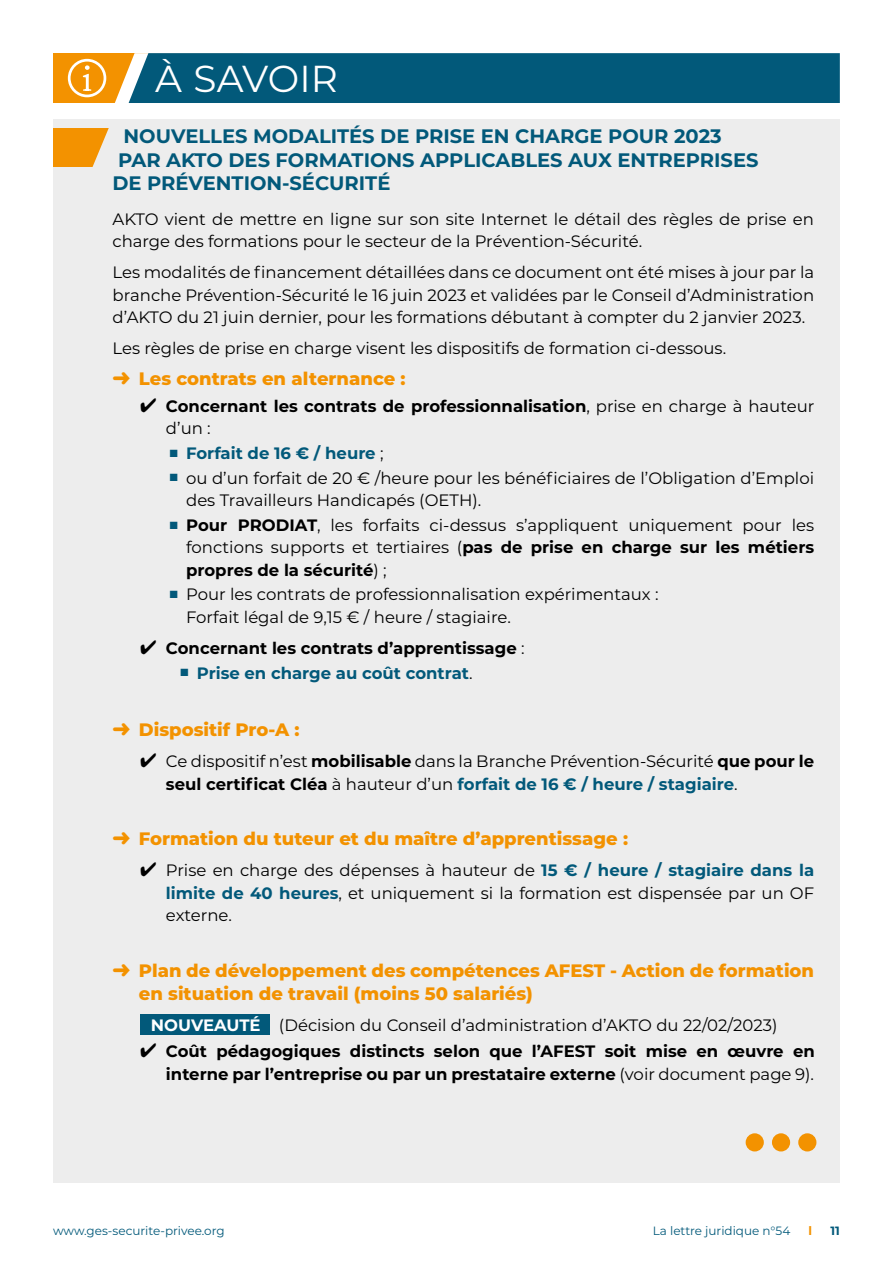
<style>
.page{position:relative;width:893px;height:1263px;background:#fff}
.page>*{position:absolute;margin:0;border:0;box-sizing:border-box;transform-origin:0 0}
.t1{font:37.5px "Montserrat";letter-spacing:-.005em;color:#fff}
.t2{font:700 19.5px/23.4px "Montserrat";color:#02597a}
.t3{font:800 18px/22.5px "Montserrat";color:#f39200}
.t4{font:16.5px/22.5px "Montserrat";color:#000}
.t5{font:700 16.5px/22.5px "Montserrat";color:#000}
.t6{font:700 16.5px "Montserrat";color:#02597a}
.t7{font:12px "Montserrat";color:#02597a}
.t8{font:700 12px "Montserrat";color:#02597a}
.t9{font:700 12px "Montserrat";color:#f39200}
.s1{font-weight:400}
.s2{font-weight:400;color:#000}
.s3{color:#02597a}
.s4{font-weight:700}
.s5{font-weight:700;color:#02597a}
.s6{font-weight:700;color:#fff}
</style>
<div class="page">
<div style="left:53px;top:119px;width:787px;height:1063px;background:#ededed"></div>
<div style="left:53px;top:53px;width:189px;height:50px;background:#f39200"></div>
<div style="left:115px;top:53px;width:725px;height:50px;background:#02597a"></div>
<div style="left:58px;top:128px;width:66px;height:39px;background:#f39200"></div>
<svg style="left:92px;top:128px;width:32px;height:39px"></svg>
<div style="left:53px;top:128px;width:14px;height:39px;background:#f39200"></div>
<div style="left:140px;top:1015px;width:130px;height:20px;background:#02597a"></div>
<div style="left:68px;top:59px;width:38px;height:38px;border:3px solid #fff;border-radius:50%"></div>
<svg style="left:83px;top:65px;width:8px;height:26px"></svg>
<div style="left:746px;top:1133px;width:18px;height:18px;background:#f39200;border-radius:50%"></div>
<div style="left:772px;top:1133px;width:18px;height:18px;background:#f39200;border-radius:50%"></div>
<div style="left:798px;top:1133px;width:18px;height:18px;background:#f39200;border-radius:50%"></div>
<h1 class="t1" style="left:155px;top:53px;width:184px">À SAVOIR</h1>
<p class="t2" style="left:112px;top:124px;width:648px;text-indent:11px">NOUVELLES MODALITÉS DE PRISE EN CHARGE POUR 2023<br>PAR AKTO DES FORMATIONS APPLICABLES AUX ENTREPRISES<br>DE PRÉVENTION-SÉCURITÉ</p>
<p class="t4" style="left:112px;top:207px;width:703px">AKTO vient de mettre en ligne sur son site Internet le détail des règles de prise en charge des formations pour le secteur de la Prévention-Sécurité.</p>
<p class="t4" style="left:112px;top:260px;width:703px;text-align:justify">Les modalités de financement détaillées dans ce document ont été mises à jour par la branche Prévention-Sécurité le 16 juin 2023 et validées par le Conseil d’Administration d’AKTO du 21 juin dernier, pour les formations débutant à compter du 2 janvier 2023.</p>
<p class="t4" style="left:112px;top:336px;width:615px">Les règles de prise en charge visent les dispositifs de formation ci-dessous.</p>
<p class="t3" style="left:112px;top:366px;width:295px">➜ Les contrats en alternance :</p>
<p class="t5" style="left:166px;top:394px;width:650px;text-indent:-26px">✔ Concernant les contrats de professionnalisation<span class="s1">, prise en charge à hauteur d’un :</span></p>
<p class="t6" style="left:170px;top:441px;width:215px">■ Forfait de 16 € / heure <span class="s2">;</span></p>
<p class="t4" style="left:186px;top:466px;width:629px;text-indent:-16px"><span class="s3">■</span> ou d’un forfait de 20 € /heure pour les bénéficiaires de l’Obligation d’Emploi des Travailleurs Handicapés (OETH).</p>
<p class="t4" style="left:186px;top:513px;width:629px;text-align:justify;text-indent:-16px"><span class="s3">■</span> <span class="s4">Pour PRODIAT</span>, les forfaits ci-dessus s’appliquent uniquement pour les fonctions supports et tertiaires (<span class="s4">pas de prise en charge sur les métiers propres de la sécurité</span>) ;</p>
<p class="t4" style="left:186px;top:583px;width:474px;text-indent:-16px"><span class="s3">■</span> Pour les contrats de professionnalisation expérimentaux :<br>Forfait légal de 9,15 € / heure / stagiaire.</p>
<p class="t5" style="left:140px;top:636px;width:386px">✔ Concernant les contrats d’apprentissage <span class="s1">:</span></p>
<p class="t6" style="left:181px;top:661px;width:294px">■ Prise en charge au coût contrat<span class="s2">.</span></p>
<p class="t3" style="left:112px;top:718px;width:189px">➜ Dispositif Pro-A :</p>
<p class="t4" style="left:166px;top:750px;width:650px;text-indent:-26px">✔ Ce dispositif n’est <span class="s4">mobilisable</span> dans la Branche Prévention-Sécurité <span class="s4">que pour le seul certificat Cléa</span> à hauteur d’un <span class="s5">forfait de 16 € / heure / stagiaire</span>.</p>
<p class="t3" style="left:112px;top:827px;width:517px">➜ Formation du tuteur et du maître d’apprentissage :</p>
<p class="t4" style="left:166px;top:859px;width:650px;text-align:justify;text-indent:-26px">✔ Prise en charge des dépenses à hauteur de <span class="s5">15 € / heure / stagiaire dans la limite de 40 heures</span>, et uniquement si la formation est dispensée par un OF externe.</p>
<p class="t3" style="left:139px;top:958px;width:677px;text-indent:-26px">➜ Plan de développement des compétences AFEST - Action de formation en situation de travail (moins 50 salariés)</p>
<p class="t4" style="left:151px;top:1013px;width:628px"><span class="s6">NOUVEAUTÉ</span> (Décision du Conseil d’administration d’AKTO du 22/02/2023)</p>
<p class="t5" style="left:140px;top:1039px;width:676px;text-align:right">✔ Coût pédagogiques distincts selon que l’AFEST soit mise en œuvre en interne par l’entreprise ou par un prestataire externe <span class="s1">(voir document page 9).</span></p>
<p class="t7" style="left:53px;top:1222px;width:173px">www.ges-securite-privee.org</p>
<p class="t7" style="left:653px;top:1222px;width:139px">La lettre juridique n°54</p>
<p class="t9" style="left:808px;top:1222px;width:5px">l</p>
<p class="t8" style="left:830px;top:1222px;width:11px">11</p>
</div>
